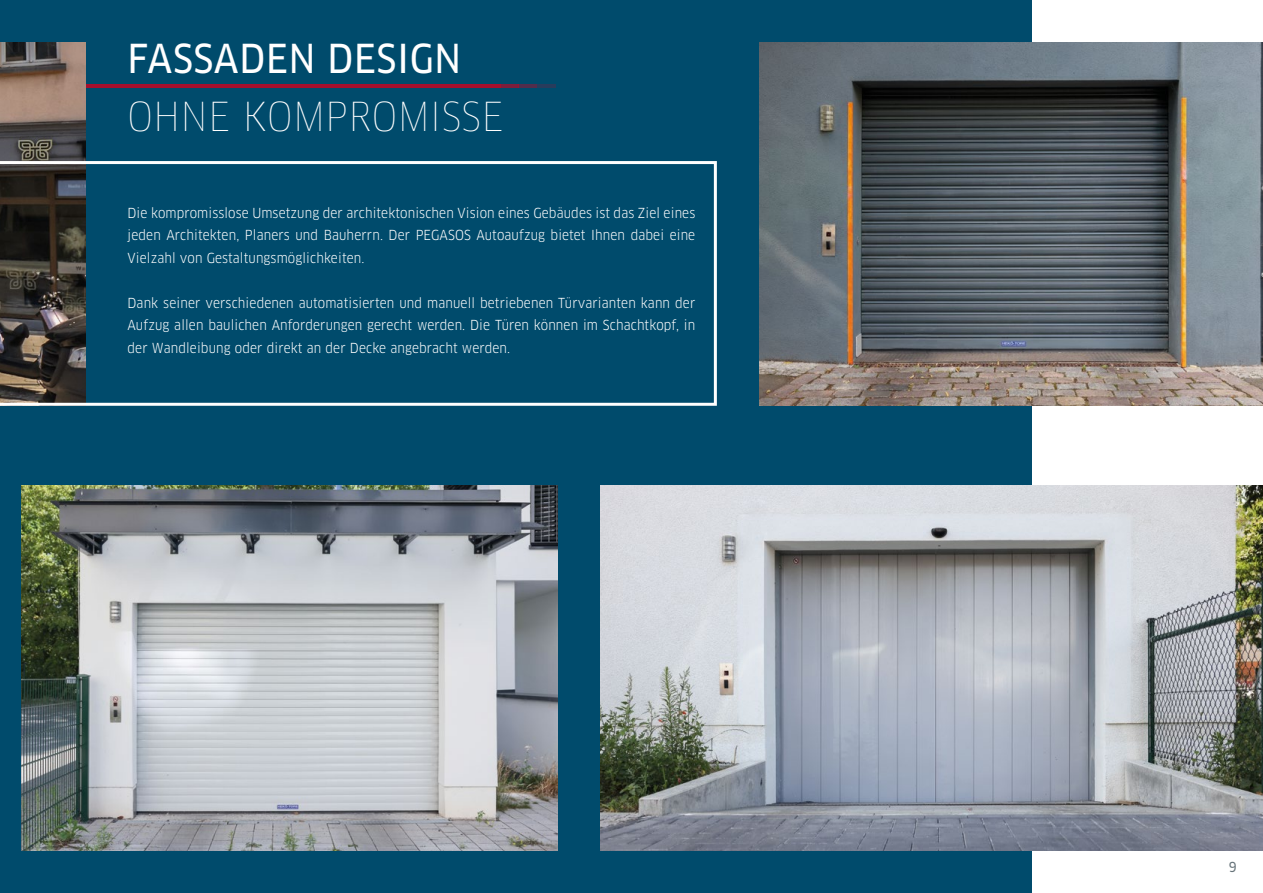
<style>
.page{position:relative;width:1263px;height:893px;background:#fff}
.page>*{position:absolute;margin:0;border:0;box-sizing:border-box;transform-origin:0 0}
.t1{font:100 39px "Clan Pro Narr";letter-spacing:.02em;color:#fff}
.t2{font:39px "Clan Pro Narr News";letter-spacing:.02em;color:#fff}
.t3{font:13.5px/22.5px "Clan Pro Narr";letter-spacing:.01em;color:#fff;text-align:justify}
.t4{font:13.5px "Clan Pro Narr News";color:#67747a}
</style>
<div class="page">
<div style="left:0;top:0;width:1031px;height:893px;background:#004b6c"></div>
<img style="left:759px;top:43px;width:504px;height:362px">
<img style="left:21px;top:486px;width:536px;height:364px">
<img style="left:601px;top:486px;width:662px;height:364px">
<hr style="left:501px;top:85px;width:18px;height:3px;background:#a50f2d">
<hr style="left:519px;top:85px;width:18px;height:3px;background:#a50f2d">
<hr style="left:537px;top:85px;width:18px;height:3px;background:#a50f2d">
<hr style="left:0;top:85px;width:501px;height:3px;background:#a50f2d">
<img style="left:0;top:43px;width:85px;height:118px">
<svg style="left:0;top:161px;width:717px;height:245px"></svg>
<h1 class="t2" style="left:127px;top:36px;width:335px">FASSADEN DESIGN</h1>
<h1 class="t1" style="left:127px;top:93px;width:378px">OHNE KOMPROMISSE</h1>
<p class="t3" style="left:128px;top:202px;width:569px">Die kompromisslose Umsetzung der architektonischen Vision eines Gebäudes ist das Ziel eines jeden Architekten, Planers und Bauherrn. Der PEGASOS Autoaufzug bietet Ihnen dabei eine Vielzahl von Gestaltungsmöglichkeiten.</p>
<p class="t3" style="left:128px;top:292px;width:569px">Dank seiner verschiedenen automatisierten und manuell betriebenen Türvarianten kann der Aufzug allen baulichen Anforderungen gerecht werden. Die Türen können im Schachtkopf, in der Wandleibung oder direkt an der Decke angebracht werden.</p>
<p class="t4" style="left:1229px;top:859px;width:9px">9</p>
</div>
